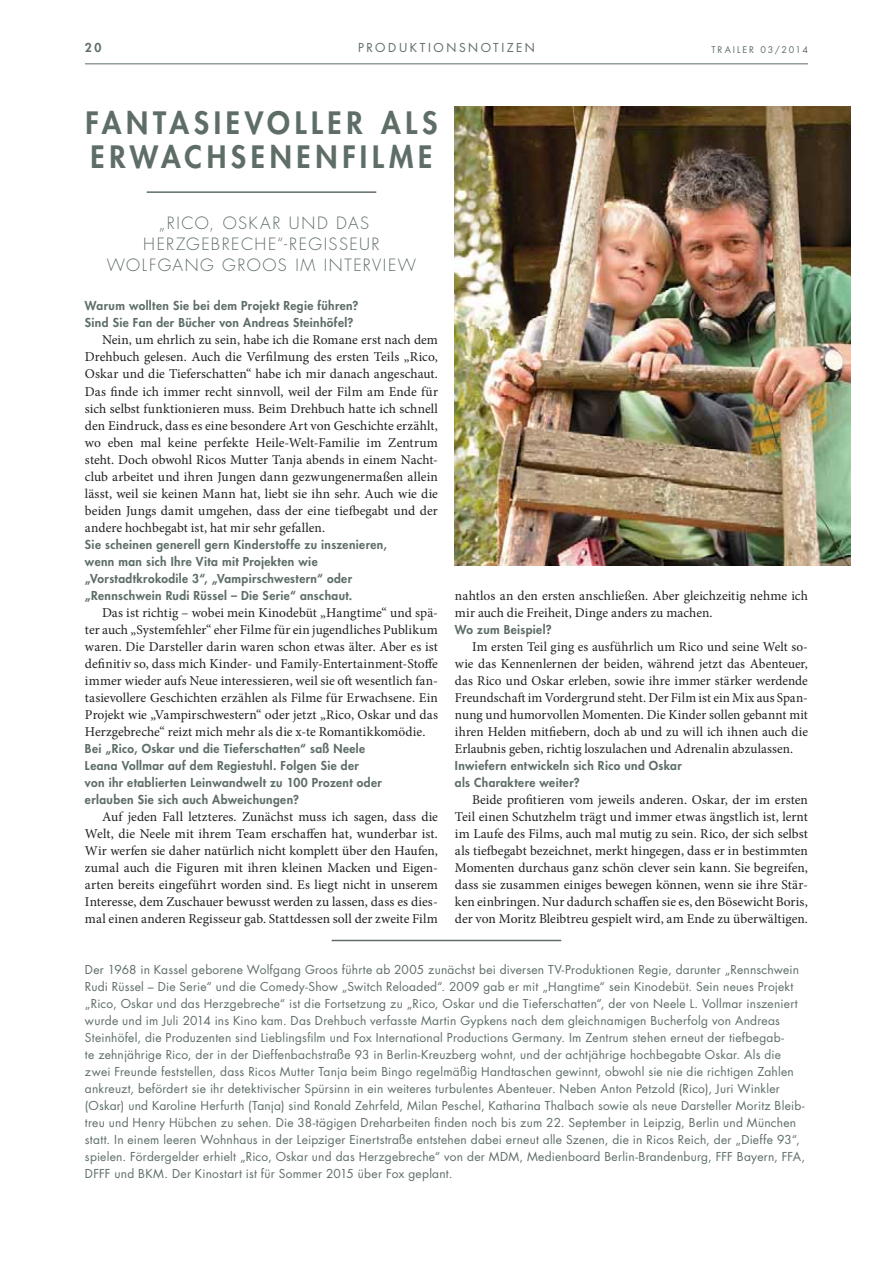
<style>
.page{position:relative;width:893px;height:1263px;background:#fff}
.page>*{position:absolute;margin:0;border:0;box-sizing:border-box;transform-origin:0 0}
.t1{font:800 30px/34px "Futura Std";letter-spacing:.16em;color:#5e6e66}
.t2{font:300 16.5px/21px "Futura Std";letter-spacing:.09em;color:#5e6e66;text-align:center}
.t3{font:13.5px/17px "Minion Pro";color:#231f20;text-align:justify}
.t4{font:12px/17px "Futura Std";letter-spacing:.02em;color:#5e6e66}
.t5{font:800 12px/17px "Futura Std";letter-spacing:.03em;color:#5e6e66}
.t6{font:12px "Futura Std";letter-spacing:.21em;color:#5e6e66}
.t7{font:9px "Futura Std";letter-spacing:.215em;color:#5e6e66}
</style>
<div class="page">
<hr style="left:85px;top:63px;width:723px;height:1px;background:#5e6e66">
<hr style="left:147px;top:191px;width:229px;height:2px;background:#5e6e66">
<hr style="left:332px;top:940px;width:229px;height:1px;background:#5e6e66">
<img style="left:455px;top:106px;width:395px;height:460px">
<p class="t6" style="left:358px;top:42px;width:178px">PRODUKTIONSNOTIZEN</p>
<p class="t5" style="left:85px;top:40px;width:18px">20</p>
<p class="t7" style="left:711px;top:45px;width:98px">TRAILER 03/2014</p>
<h1 class="t1" style="left:85px;top:108px;width:354px">FANTASIEVOLLER ALS<br>ERWACHSENENFILME</h1>
<p class="t2" style="left:107px;top:214px;width:311px">„RICO, OSKAR UND DAS<br>HERZGEBRECHE“-REGISSEUR<br>WOLFGANG GROOS IM INTERVIEW</p>
<p class="t5" style="left:85px;top:298px;width:275px">Warum wollten Sie bei dem Projekt Regie führen?<br>Sind Sie Fan der Bücher von Andreas Steinhöfel?</p>
<p class="t3" style="left:85px;top:333px;width:354px;text-indent:17px">Nein, um ehrlich zu sein, habe ich die Romane erst nach dem Drehbuch gelesen. Auch die Verfilmung des ersten Teils „Rico, Oskar und die Tieferschatten“ habe ich mir danach angeschaut.<br>Das finde ich immer recht sinnvoll, weil der Film am Ende für sich selbst funktionieren muss. Beim Drehbuch hatte ich schnell den Eindruck, dass es eine besondere Art von Geschichte erzählt, wo eben mal keine perfekte Heile-Welt-Familie im Zentrum steht. Doch obwohl Ricos Mutter Tanja abends in einem Nacht&shy;club arbeitet und ihren Jungen dann gezwungenermaßen allein lässt, weil sie keinen Mann hat, liebt sie ihn sehr. Auch wie die beiden Jungs damit umgehen, dass der eine tiefbegabt und der andere hochbegabt ist, hat mir sehr gefallen.</p>
<p class="t5" style="left:85px;top:536px;width:303px">Sie scheinen generell gern Kinderstoffe zu inszenieren, wenn man sich Ihre Vita mit Projekten wie „Vorstadtkrokodile 3“, „Vampirschwestern“ oder „Rennschwein Rudi Rüssel – Die Serie“ anschaut.</p>
<p class="t3" style="left:85px;top:605px;width:355px;text-indent:17px">Das ist richtig – wobei mein Kinodebüt „Hangtime“ und spä&shy;ter auch „Systemfehler“ eher Filme für ein jugendliches Publikum waren. Die Darsteller darin waren schon etwas älter. Aber es ist definitiv so, dass mich Kinder- und Family-Entertainment-Stoffe immer wieder aufs Neue interessieren, weil sie oft wesentlich fan&shy;tasievollere Geschichten erzählen als Filme für Erwachsene. Ein Projekt wie „Vampirschwestern“ oder jetzt „Rico, Oskar und das Herzgebreche“ reizt mich mehr als die x-te Romantikkomödie.</p>
<p class="t5" style="left:85px;top:741px;width:298px">Bei „Rico, Oskar und die Tieferschatten“ saß Neele Leana Vollmar auf dem Regiestuhl. Folgen Sie der<br>von ihr etablierten Leinwandwelt zu 100 Prozent oder erlauben Sie sich auch Abweichungen?</p>
<p class="t3" style="left:85px;top:809px;width:354px;text-indent:17px">Auf jeden Fall letzteres. Zunächst muss ich sagen, dass die Welt, die Neele mit ihrem Team erschaffen hat, wunderbar ist.<br>Wir werfen sie daher natürlich nicht komplett über den Haufen, zumal auch die Figuren mit ihren kleinen Macken und Eigen&shy;arten bereits eingeführt worden sind. Es liegt nicht in unserem Interesse, dem Zuschauer bewusst werden zu lassen, dass es dies&shy;mal einen anderen Regisseur gab. Stattdessen soll der zweite Film</p>
<p class="t3" style="left:455px;top:588px;width:354px">nahtlos an den ersten anschließen. Aber gleichzeitig nehme ich mir auch die Freiheit, Dinge anders zu machen.</p>
<p class="t5" style="left:455px;top:622px;width:98px">Wo zum Beispiel?</p>
<p class="t3" style="left:455px;top:639px;width:354px;text-indent:17px">Im ersten Teil ging es ausführlich um Rico und seine Welt so&shy;wie das Kennenlernen der beiden, während jetzt das Abenteuer, das Rico und Oskar erleben, sowie ihre immer stärker werdende Freundschaft im Vordergrund steht. Der Film ist ein Mix aus Span&shy;nung und humorvollen Momenten. Die Kinder sollen gebannt mit ihren Helden mitfiebern, doch ab und zu will ich ihnen auch die Erlaubnis geben, richtig loszulachen und Adrenalin abzulassen.</p>
<p class="t5" style="left:455px;top:758px;width:228px">Inwiefern entwickeln sich Rico und Oskar als Charaktere weiter?</p>
<p class="t3" style="left:455px;top:792px;width:354px;text-indent:17px">Beide profitieren vom jeweils anderen. Oskar, der im ersten Teil einen Schutzhelm trägt und immer etwas ängstlich ist, lernt im Laufe des Films, auch mal mutig zu sein. Rico, der sich selbst als tiefbegabt bezeichnet, merkt hingegen, dass er in bestimmten Momenten durchaus ganz schön clever sein kann. Sie begreifen, dass sie zusammen einiges bewegen können, wenn sie ihre Stär&shy;ken einbringen. Nur dadurch schaffen sie es, den Bösewicht Boris, der von Moritz Bleibtreu gespielt wird, am Ende zu überwältigen.</p>
<p class="t4" style="left:85px;top:962px;width:722px">Der 1968 in Kassel geborene Wolfgang Groos führte ab 2005 zunächst bei diversen TV-Produktionen Regie, darunter „Rennschwein Rudi Rüssel – Die Serie“ und die Comedy-Show „Switch Reloaded“. 2009 gab er mit „Hangtime“ sein Kinodebüt. Sein neues Projekt „Rico, Oskar und das Herzgebreche“ ist die Fortsetzung zu „Rico, Oskar und die Tieferschatten“, der von Neele L. Vollmar inszeniert wurde und im Juli 2014 ins Kino kam. Das Drehbuch verfasste Martin Gypkens nach dem gleichnamigen Bucherfolg von Andreas Steinhöfel, die Produzenten sind Lieblingsfilm und Fox International Productions Germany. Im Zentrum stehen erneut der tiefbegab-<br>te zehnjährige Rico, der in der Dieffenbachstraße 93 in Berlin-Kreuzberg wohnt, und der achtjährige hochbegabte Oskar. Als die zwei Freunde feststellen, dass Ricos Mutter Tanja beim Bingo regelmäßig Handtaschen gewinnt, obwohl sie nie die richtigen Zahlen ankreuzt, befördert sie ihr detektivischer Spürsinn in ein weiteres turbulentes Abenteuer. Neben Anton Petzold (Rico), Juri Winkler (Oskar) und Karoline Herfurth (Tanja) sind Ronald Zehrfeld, Milan Peschel, Katharina Thalbach sowie als neue Darsteller Moritz Bleib&shy;treu und Henry Hübchen zu sehen. Die 38-tägigen Dreharbeiten finden noch bis zum 22. September in Leipzig, Berlin und München statt. In einem leeren Wohnhaus in der Leipziger Einertstraße entstehen dabei erneut alle Szenen, die in Ricos Reich, der „Dieffe 93“, spielen. Fördergelder erhielt „Rico, Oskar und das Herzgebreche“ von der MDM, Medienboard Berlin-Brandenburg, FFF Bayern, FFA, DFFF und BKM. Der Kinostart ist für Sommer 2015 über Fox geplant.</p>
</div>
